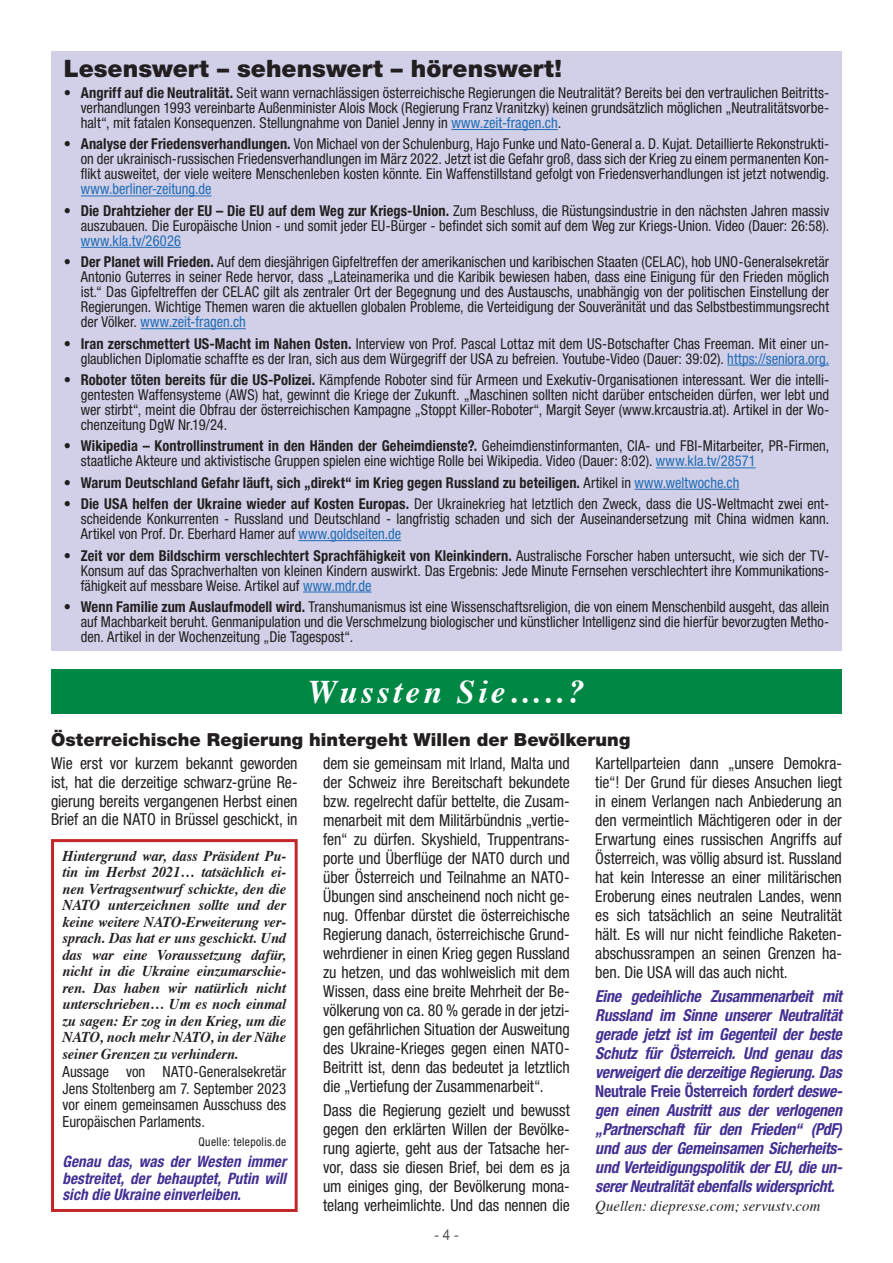
<style>
.page{position:relative;width:893px;height:1263px;background:#fff}
.page>*{position:absolute;margin:0;border:0;box-sizing:border-box;transform-origin:0 0}
.t1{font:italic 700 33px "Times";letter-spacing:.1em;color:#fff}
.t2{font:900 24px "Helvetica Neue LT Std";color:#231f20}
.t3{font:900 18px "Helvetica Neue LT Std";letter-spacing:.005em;color:#231f20}
.t4{font:condensed 16.5px/18.9px "Helvetica Neue LT Std";letter-spacing:-.005em;color:#231f20;text-align:justify;scale:.96 1}
.t5{font:italic 700 condensed 16.5px/19px "Helvetica Neue LT Std";letter-spacing:-.015em;color:#452f92;text-align:justify;scale:.96 1}
.t6{font:italic 700 condensed 15.75px/16.5px "Helvetica Neue LT Std";letter-spacing:.005em;color:#452f92;text-align:justify;scale:.96 1}
.t7{font:condensed 15.3px/16.5px "Helvetica Neue LT Std";color:#231f20;text-align:justify;scale:.96 1}
.t8{font:condensed 15px/15px "Helvetica Neue LT Std";color:#231f20;text-align:justify;scale:.96 1}
.t9{font:condensed 15px/15px "Helvetica Neue LT Std";color:#231f20;text-align:justify}
.t10{font:italic 700 15px/16.5px "Times";letter-spacing:-.01em;color:#231f20;text-align:justify;scale:.96 1}
.t11{font:700 condensed 15px "Helvetica Neue LT Std";letter-spacing:.005em;color:#231f20;scale:.96 1}
.t12{font:condensed 15px "Helvetica Neue LT Std";letter-spacing:.005em;color:#216db6;scale:.96 1}
.t13{font:italic 15px "Times";letter-spacing:.005em;color:#231f20}
.t14{font:15px "Arial";color:#57585a;scale:.9 1}
.t15{font:condensed 12px "Helvetica Neue LT Std";letter-spacing:.035em;color:#231f20;scale:.96 1}
.s1{font-weight:700}
.s2{color:#216db6}
.s3{font-weight:400}
.s4{font-weight:400;color:#216db6}
.s5{font-style:normal}
</style>
<div class="page">
<div style="left:51px;top:670px;width:791px;height:44px;background:#008744"></div>
<div style="left:51px;top:51px;width:791px;height:599px;background:#d1d0e8"></div>
<hr style="left:451px;top:129px;width:107px;height:1px;background:#216db6">
<hr style="left:81px;top:196px;width:130px;height:1px;background:#216db6">
<hr style="left:81px;top:247px;width:100px;height:1px;background:#216db6">
<hr style="left:140px;top:328px;width:106px;height:1px;background:#216db6">
<hr style="left:727px;top:365px;width:102px;height:1px;background:#216db6">
<hr style="left:656px;top:467px;width:100px;height:1px;background:#216db6">
<hr style="left:634px;top:489px;width:105px;height:1px;background:#216db6">
<hr style="left:299px;top:540px;width:102px;height:1px;background:#216db6">
<hr style="left:303px;top:592px;width:69px;height:1px;background:#216db6">
<div style="left:51px;top:839px;width:247px;height:373px;border:3px solid #c1272a"></div>
<h2 class="t2" style="left:64px;top:54px;width:500px">Lesenswert – sehenswert – hörenswert!</h2>
<p class="t9" style="left:81px;top:85px;width:750px;text-indent:-17px"><span class="s1">• Angriff auf die Neutralität.</span> Seit wann vernachlässigen österreichische Regierungen die Neutralität? Bereits bei den vertraulichen Beitritts&shy;verhandlungen 1993 vereinbarte Außenminister Alois Mock (Regierung Franz Vranitzky) keinen grundsätzlich möglichen „Neutralitätsvorbe&shy;halt“, mit fatalen Konsequenzen. Stellungnahme von Daniel Jenny in <span class="s2">www.zeit-fragen.ch</span>.</p>
<p class="t8" style="left:81px;top:137px;width:781px;text-indent:-17px"><span class="s1">• Analyse der Friedensverhandlungen.</span> Von Michael von der Schulenburg, Hajo Funke und Nato-General a. D. Kujat. Detaillierte Rekonstrukti&shy;on der ukrainisch-russischen Friedensverhandlungen im März 2022. Jetzt ist die Gefahr groß, dass sich der Krieg zu einem permanenten Kon&shy;flikt ausweitet, der viele weitere Menschenleben kosten könnte. Ein Waffenstillstand gefolgt von Friedensverhandlungen ist jetzt notwendig.</p>
<p class="t12" style="left:81px;top:180px;width:138px">www.berliner-zeitung.de</p>
<p class="t8" style="left:64px;top:203px;width:799px;text-align:right"><span class="s1">• Die Drahtzieher der EU – Die EU auf dem Weg zur Kriegs-Union.</span> Zum Beschluss, die Rüstungsindustrie in den nächsten Jahren massiv auszubauen. Die Europäische Union - und somit jeder EU-Bürger - befindet sich somit auf dem Weg zur Kriegs-Union. Video (Dauer: 26:58).</p>
<p class="t12" style="left:81px;top:232px;width:106px">www.kla.tv/26026</p>
<p class="t8" style="left:81px;top:254px;width:781px;text-indent:-17px"><span class="s1">• Der Planet will Frieden.</span> Auf dem diesjährigen Gipfeltreffen der amerikanischen und karibischen Staaten (CELAC), hob UNO-Generalsekretär Antonio Guterres in seiner Rede hervor, dass „Lateinamerika und die Karibik bewiesen haben, dass eine Einigung für den Frieden möglich ist.“ Das Gipfeltreffen der CELAC gilt als zentraler Ort der Begegnung und des Austauschs, unabhängig von der politischen Einstellung der Regierungen. Wichtige Themen waren die aktuellen globalen Probleme, die Verteidigung der Souveränität und das Selbstbestimmungsrecht der Völker. <span class="s2">www.zeit-fragen.ch</span></p>
<p class="t8" style="left:64px;top:336px;width:799px;text-align:right"><span class="s1">• Iran zerschmettert US-Macht im Nahen Osten.</span> Interview von Prof. Pascal Lottaz mit dem US-Botschafter Chas Freeman. Mit einer un&shy;glaublichen Diplomatie schaffte es der Iran, sich aus dem Würgegriff der USA zu befreien. Youtube-Video (Dauer: 39:02). <span class="s2">https://seniora.org.</span></p>
<p class="t9" style="left:81px;top:372px;width:750px;text-indent:-17px"><span class="s1">• Roboter töten bereits für die US-Polizei.</span> Kämpfende Roboter sind für Armeen und Exekutiv-Organisationen interessant. Wer die intelli&shy;gentesten Waffensysteme (AWS) hat, gewinnt die Kriege der Zukunft. „Maschinen sollten nicht darüber entscheiden dürfen, wer lebt und wer stirbt“, meint die Obfrau der österreichischen Kampagne „Stoppt Killer-Roboter“, Margit Seyer (www.krcaustria.at). Artikel in der Wo&shy;chenzeitung DgW Nr.19/24.</p>
<p class="t8" style="left:81px;top:438px;width:781px;text-indent:-17px"><span class="s1">• Wikipedia – Kontrollinstrument in den Händen der Geheimdienste?.</span> Geheimdienstinformanten, CIA- und FBI-Mitarbeiter, PR-Firmen, staatliche Akteure und aktivistische Gruppen spielen eine wichtige Rolle bei Wikipedia. Video (Dauer: 8:02). <span class="s2">www.kla.tv/28571</span></p>
<p class="t11" style="left:64px;top:473px;width:705px">• Warum Deutschland Gefahr läuft, sich „direkt“ im Krieg gegen Russland zu beteiligen. <span class="s3">Artikel in</span> <span class="s4">www.weltwoche.ch</span></p>
<p class="t8" style="left:81px;top:496px;width:781px;text-indent:-17px"><span class="s1">• Die USA helfen der Ukraine wieder auf Kosten Europas.</span> Der Ukrainekrieg hat letztlich den Zweck, dass die US-Weltmacht zwei ent&shy;scheidende Konkurrenten - Russland und Deutschland - langfristig schaden und sich der Auseinandersetzung mit China widmen kann.<br>Artikel von Prof. Dr. Eberhard Hamer auf <span class="s2">www.goldseiten.de</span></p>
<p class="t8" style="left:81px;top:548px;width:781px;text-indent:-17px"><span class="s1">• Zeit vor dem Bildschirm verschlechtert Sprachfähigkeit von Kleinkindern.</span> Australische Forscher haben untersucht, wie sich der TV-Konsum auf das Sprachverhalten von kleinen Kindern auswirkt. Das Ergebnis: Jede Minute Fernsehen verschlechtert ihre Kommunikations&shy;fähigkeit auf messbare Weise. Artikel auf <span class="s2">www.mdr.de</span></p>
<p class="t8" style="left:81px;top:599px;width:781px;text-indent:-17px"><span class="s1">• Wenn Familie zum Auslaufmodell wird.</span> Transhumanismus ist eine Wissenschaftsreligion, die von einem Menschenbild ausgeht, das allein auf Machbarkeit beruht. Genmanipulation und die Verschmelzung biologischer und künstlicher Intelligenz sind die hierfür bevorzugten Metho&shy;den. Artikel in der Wochenzeitung „Die Tagespost“.</p>
<h1 class="t1" style="left:308px;top:670px;width:278px">Wussten Sie…..?</h1>
<p class="t3" style="left:51px;top:729px;width:581px">Österreichische Regierung hintergeht Willen der Bevölkerung</p>
<p class="t4" style="left:51px;top:754px;width:258px">Wie erst vor kurzem bekannt geworden ist, hat die derzeitige schwarz-grüne Re&shy;gierung bereits vergangenen Herbst einen Brief an die NATO in Brüssel geschickt, in</p>
<p class="t4" style="left:323px;top:754px;width:258px">dem sie gemeinsam mit Irland, Malta und der Schweiz ihre Bereitschaft bekundete bzw. regelrecht dafür bettelte, die Zusam&shy;menarbeit mit dem Militärbündnis „vertie&shy;fen“ zu dürfen. Skyshield, Truppentrans&shy;porte und Überflüge der NATO durch und über Österreich und Teilnahme an NATO-Übungen sind anscheinend noch nicht ge&shy;nug. Offenbar dürstet die österreichische Regierung danach, österreichische Grund&shy;wehrdiener in einen Krieg gegen Russland zu hetzen, und das wohlweislich mit dem Wissen, dass eine breite Mehrheit der Be&shy;völkerung von ca. 80 % gerade in der jetzi&shy;gen gefährlichen Situation der Ausweitung des Ukraine-Krieges gegen einen NATO-Beitritt ist, denn das bedeutet ja letztlich die „Vertiefung der Zusammenarbeit“.</p>
<p class="t4" style="left:323px;top:1101px;width:258px">Dass die Regierung gezielt und bewusst gegen den erklärten Willen der Bevölke&shy;rung agierte, geht aus der Tatsache her&shy;vor, dass sie diesen Brief, bei dem es ja um einiges ging, der Bevölkerung mona&shy;telang verheimlichte. Und das nennen die</p>
<p class="t4" style="left:595px;top:754px;width:258px">Kartellparteien dann „unsere Demokra&shy;tie“! Der Grund für dieses Ansuchen liegt in einem Verlangen nach Anbiederung an den vermeintlich Mächtigeren oder in der Erwartung eines russischen Angriffs auf Österreich, was völlig absurd ist. Russland hat kein Interesse an einer militärischen Eroberung eines neutralen Landes, wenn es sich tatsächlich an seine Neutralität hält. Es will nur nicht feindliche Raketen&shy;abschussrampen an seinen Grenzen ha&shy;ben. Die USA will das auch nicht.</p>
<p class="t5" style="left:595px;top:987px;width:259px">Eine gedeihliche Zusammenarbeit mit Russland im Sinne unserer Neutralität gerade jetzt ist im Gegenteil der beste Schutz für Österreich. Und genau das verweigert die derzeitige Regierung. Das <span class="s5">Neutrale Freie Österreich</span> fordert deswe&shy;gen einen Austritt aus der verlogenen „Partnerschaft für den Frieden“ (PdF) und aus der Gemeinsamen Sicherheits&shy;und Verteidigungspolitik der EU, die un&shy;serer Neutralität ebenfalls widerspricht.</p>
<p class="t13" style="left:595px;top:1197px;width:227px">Quellen: diepresse.com; servustv.com</p>
<p class="t10" style="left:63px;top:848px;width:234px">Hintergrund war, dass Präsident Pu&shy;tin im Herbst 2021… tatsächlich ei&shy;nen Vertragsentwurf schickte, den die NATO unterzeichnen sollte und der keine weitere NATO-Erweiterung ver&shy;sprach. Das hat er uns geschickt. Und das war eine Voraussetzung dafür, nicht in die Ukraine einzumarschie&shy;ren. Das haben wir natürlich nicht unterschrieben… Um es noch einmal zu sagen: Er zog in den Krieg, um die NATO, noch mehr NATO, in der Nähe seiner Grenzen zu verhindern.</p>
<p class="t7" style="left:63px;top:1064px;width:234px">Aussage von NATO-Generalsekretär Jens Stoltenberg am 7. September 2023 vor einem gemeinsamen Ausschuss des Europäischen Parlaments.</p>
<p class="t15" style="left:199px;top:1134px;width:93px">Quelle: telepolis.de</p>
<p class="t6" style="left:63px;top:1154px;width:234px">Genau das, was der Westen immer bestreitet, der behauptet, Putin will sich die Ukraine einverleiben.</p>
<p class="t14" style="left:434px;top:1225px;width:28px">- 4 -</p>
</div>
